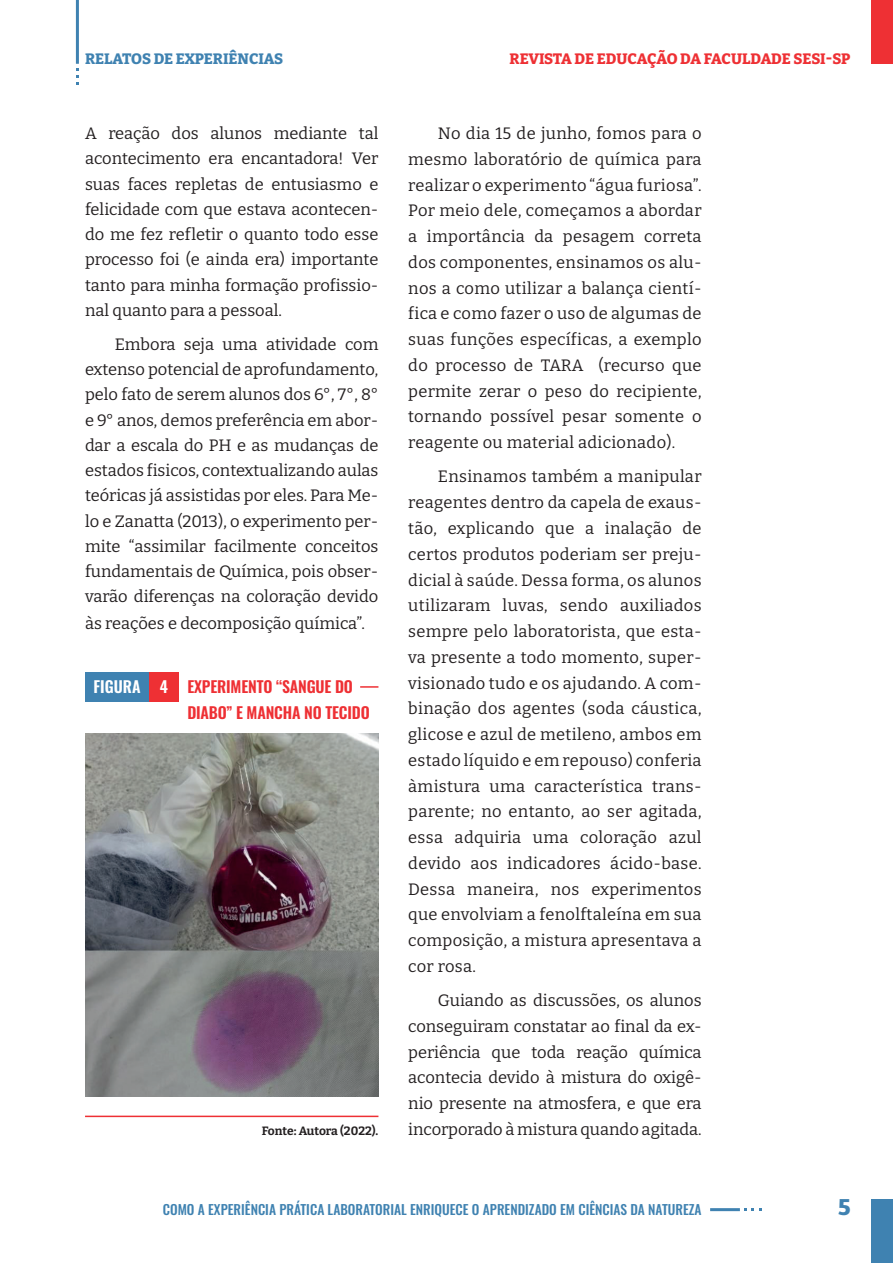
<style>
.page{position:relative;width:893px;height:1263px;background:#fff}
.page>*{position:absolute;margin:0;border:0;box-sizing:border-box;transform-origin:0 0}
.t1{font:800 22.5px "Bitter";color:#3f82b1}
.t2{font:16.5px/25.8px "Bitter";color:#231f20;text-align:justify}
.t3{font:600 15.75px/25.5px "Oswald";letter-spacing:-.01em;color:#ee3034}
.t4{font:800 15px "Bitter";letter-spacing:-.01em;color:#ee3034}
.t5{font:800 15px "Bitter";color:#3f82b1}
.t6{font:500 13.5px "Oswald";color:#3f82b1}
.t7{font:700 12px "Bitter";color:#231f20}
.s1{color:#fff}
</style>
<div class="page">
<div style="left:872px;top:1199px;width:21px;height:64px;background:#3f82b1"></div>
<div style="left:872px;top:0;width:21px;height:64px;background:#ee3034"></div>
<hr style="left:76px;top:0;width:3px;height:64px;background:#3f82b1">
<svg style="left:76px;top:68px;width:3px;height:17px"></svg>
<hr style="left:710px;top:1208px;width:30px;height:3px;background:#3f82b1">
<svg style="left:744px;top:1208px;width:18px;height:3px"></svg>
<hr style="left:85px;top:1115px;width:293px;height:2px;background:#ee3034">
<div style="left:85px;top:672px;width:64px;height:30px;background:#3f82b1"></div>
<div style="left:149px;top:672px;width:30px;height:30px;background:#ee3034"></div>
<svg style="left:360px;top:686px;width:18px;height:2px"></svg>
<img style="left:85px;top:734px;width:293px;height:362px">
<p class="t5" style="left:85px;top:46px;width:200px">RELATOS DE EXPERIÊNCIAS</p>
<p class="t4" style="left:510px;top:46px;width:342px">REVISTA DE EDUCAÇÃO DA FACULDADE SESI-SP</p>
<p class="t2" style="left:85px;top:120px;width:295px;line-height:25.2px">A reação dos alunos mediante tal acontecimento era encantadora! Ver suas faces repletas de entusiasmo e felicidade com que estava acontecen&shy;do me fez refletir o quanto todo esse processo foi (e ainda era) importante tanto para minha formação profissio&shy;nal quanto para a pessoal.</p>
<p class="t2" style="left:85px;top:330px;width:295px;line-height:25.2px;text-indent:30px">Embora seja uma atividade com extenso potencial de aprofundamento, pelo fato de serem alunos dos 6°, 7°, 8° e 9° anos, demos preferência em abor&shy;dar a escala do PH e as mudanças de estados fisicos, contextualizando aulas teóricas já assistidas por eles. Para Me&shy;lo e Zanatta (2013), o experimento per&shy;mite “assimilar facilmente conceitos fundamentais de Química, pois obser&shy;varão diferenças na coloração devido</p>
<p class="t2" style="left:85px;top:610px;width:281px">às reações e decomposição química”.</p>
<p class="t3" style="left:187px;top:675px;width:184px;text-indent:-94px"><span class="s1">FIGURA 4</span> EXPERIMENTO “SANGUE DO<br>DIABO” E MANCHA NO TECIDO</p>
<p class="t7" style="left:262px;top:1121px;width:118px">Fonte: Autora (2022).</p>
<p class="t2" style="left:408px;top:120px;width:295px;text-indent:30px">No dia 15 de junho, fomos para o mesmo laboratório de química para realizar o experimento “água furiosa”.<br>Por meio dele, começamos a abordar a importância da pesagem correta dos componentes, ensinamos os alu&shy;nos a como utilizar a balança cientí&shy;fica e como fazer o uso de algumas de suas funções específicas, a exemplo do processo de TARA (recurso que permite zerar o peso do recipiente, tornando possível pesar somente o reagente ou material adicionado).</p>
<p class="t2" style="left:408px;top:463px;width:295px;text-indent:30px">Ensinamos também a manipular reagentes dentro da capela de exaus&shy;tão, explicando que a inalação de certos produtos poderiam ser preju&shy;dicial à saúde. Dessa forma, os alunos utilizaram luvas, sendo auxiliados sempre pelo laboratorista, que esta&shy;va presente a todo momento, super&shy;visionado tudo e os ajudando. A com&shy;binação dos agentes (soda cáustica, glicose e azul de metileno, ambos em estado líquido e em repouso) conferia àmistura uma característica trans&shy;parente; no entanto, ao ser agitada, essa adquiria uma coloração azul devido aos indicadores ácido-base.<br>Dessa maneira, nos experimentos que envolviam a fenolftaleína em sua composição, a mistura apresentava a cor rosa.</p>
<p class="t2" style="left:408px;top:987px;width:295px;text-indent:30px">Guiando as discussões, os alunos conseguiram constatar ao final da ex&shy;periência que toda reação química acontecia devido à mistura do oxigê&shy;nio presente na atmosfera, e que era incorporado à mistura quando agitada.</p>
<p class="t6" style="left:163px;top:1202px;width:540px">COMO A EXPERIÊNCIA PRÁTICA LABORATORIAL ENRIQUECE O APRENDIZADO EM CIÊNCIAS DA NATUREZA</p>
<h1 class="t1" style="left:838px;top:1188px;width:14px">5</h1>
</div>
